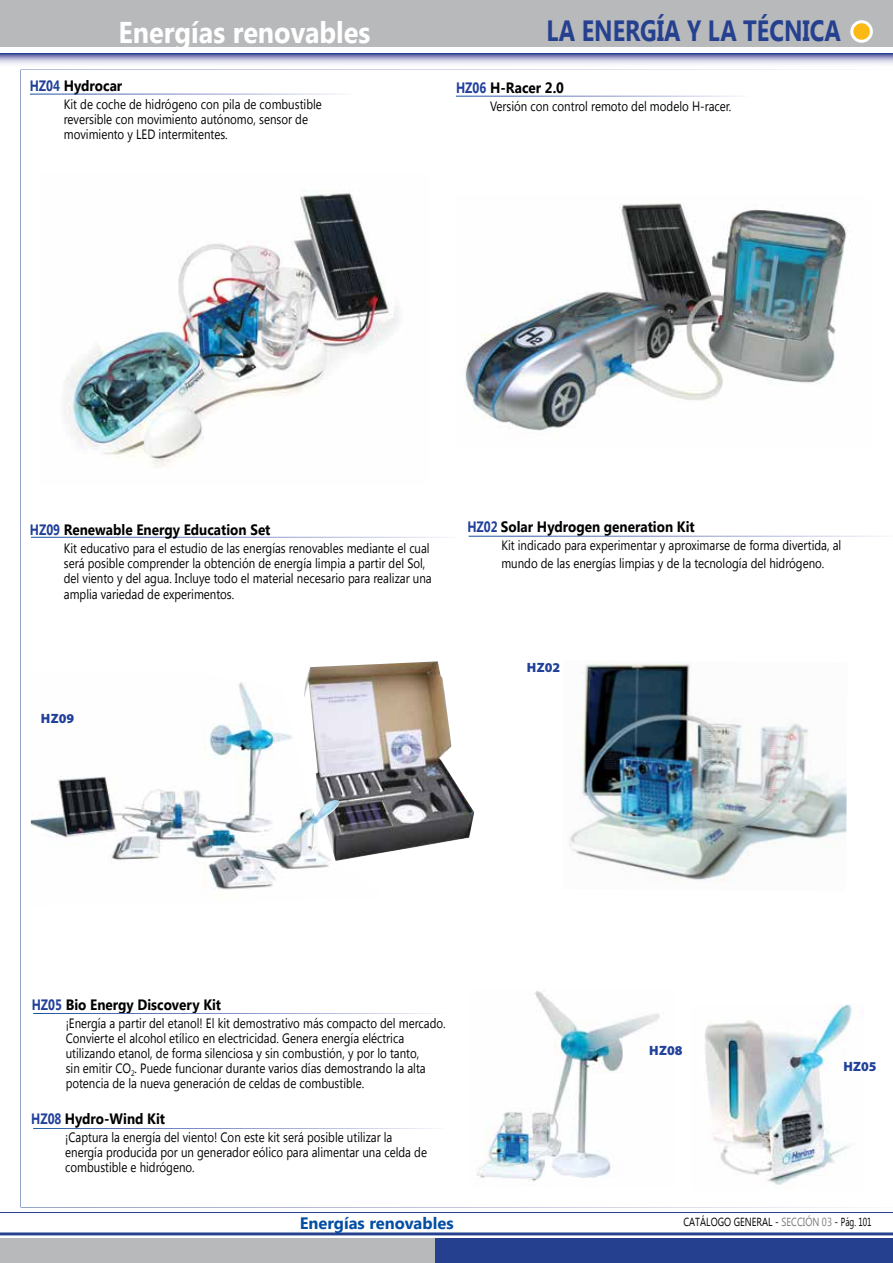
<style>
.page{position:relative;width:893px;height:1263px;background:#fff}
.page>*{position:absolute;margin:0;border:0;box-sizing:border-box;transform-origin:0 0}
.t1{font:700 30px "Segoe UI";color:#fff;scale:.9 1}
.t2{font:700 29.25px "Segoe UI";color:#25408f;scale:.8 1}
.t3{font:700 16.5px "Segoe UI";color:#034ea2}
.t4{font:700 15px "Segoe UI";color:#000;scale:.9 1}
.t5{font:13.5px/15px "Segoe UI";color:#000;scale:.85 1}
.t6{font:900 13.5px "Myriad Pro";letter-spacing:.01em;color:#21409a}
.t7{font:11.7px "Segoe UI";color:#000;scale:.8 1}
.s1{color:#21409a}
.s2{color:#77787b}
</style>
<div class="page">
<div style="left:435px;top:1238px;width:458px;height:25px;background:#25408f"></div>
<div style="left:0;top:1238px;width:435px;height:25px;background:#b7b9bb"></div>
<div style="left:0;top:0;width:893px;height:47px;background:#b7b9bb"></div>
<svg style="left:0;top:53px;width:893px;height:17px"></svg>
<hr style="left:0;top:1232px;width:893px;height:3px;background:#25408f">
<hr style="left:0;top:1212px;width:893px;height:1px;background:#25408f">
<svg style="left:852px;top:22px;width:19px;height:19px"></svg>
<div style="left:850px;top:20px;width:23px;height:23px;border:3px solid #fff;border-radius:50%"></div>
<img style="left:65px;top:190px;width:334px;height:277px">
<img style="left:477px;top:991px;width:183px;height:191px">
<img style="left:569px;top:662px;width:278px;height:219px">
<img style="left:308px;top:661px;width:166px;height:193px">
<img style="left:31px;top:673px;width:347px;height:217px">
<img style="left:704px;top:1005px;width:148px;height:180px">
<img style="left:465px;top:203px;width:382px;height:228px">
<svg style="left:300px;top:1232px;width:154px;height:1px"></svg>
<h1 class="t1" style="left:119px;top:11px;width:281px">Energías renovables</h1>
<p class="t4" style="left:30px;top:75px;width:104px"><span class="s1">HZ04</span> Hydrocar</p>
<p class="t5" style="left:64px;top:96px;width:305px">Kit de coche de hidrógeno con pila de combustible reversible con movimiento autónomo, sensor de movimiento y LED intermitentes.</p>
<h2 class="t2" style="left:546px;top:10px;width:370px">la energía y La técnica</h2>
<p class="t4" style="left:456px;top:77px;width:121px"><span class="s1">HZ06</span> H-Racer 2.0</p>
<p class="t5" style="left:490px;top:98px;width:285px">Versión con control remoto del modelo H-racer.</p>
<p class="t4" style="left:30px;top:519px;width:269px"><span class="s1">HZ09</span> Renewable Energy Education Set</p>
<p class="t5" style="left:64px;top:540px;width:434px">Kit educativo para el estudio de las energías renovables mediante el cual será posible comprender la obtención de energía limpia a partir del Sol, del viento y del agua. Incluye todo el material necesario para realizar una</p>
<p class="t5" style="left:64px;top:586px;width:202px">amplia variedad de experimentos.</p>
<p class="t6" style="left:41px;top:709px;width:35px">HZ09</p>
<p class="t4" style="left:467px;top:516px;width:254px"><span class="s1">HZ02</span> Solar Hydrogen generation Kit</p>
<p class="t5" style="left:501px;top:536px;width:401px;line-height:18px">Kit indicado para experimentar y aproximarse de forma divertida, al mundo de las energías limpias y de la tecnología del hidrógeno.</p>
<p class="t6" style="left:527px;top:658px;width:35px">HZ02</p>
<p class="t4" style="left:32px;top:994px;width:212px"><span class="s1">HZ05</span> Bio Energy Discovery Kit</p>
<p class="t5" style="left:66px;top:1015px;width:449px">¡Energía a partir del etanol! El kit demostrativo más compacto del mercado.<br>Convierte el alcohol etílico en electricidad. Genera energía eléctrica utilizando etanol, de forma silenciosa y sin combustión, y por lo tanto,<br>sin emitir CO<sub>2</sub>. Puede funcionar durante varios días demostrando la alta potencia de la nueva generación de celdas de combustible.</p>
<p class="t4" style="left:31px;top:1108px;width:150px"><span class="s1">HZ08</span> Hydro-Wind Kit</p>
<p class="t5" style="left:65px;top:1129px;width:427px">¡Captura la energía del viento! Con este kit será posible utilizar la energía producida por un generador eólico para alimentar una celda de combustible e hidrógeno.</p>
<p class="t6" style="left:649px;top:1042px;width:35px">HZ08</p>
<p class="t6" style="left:843px;top:1057px;width:35px">HZ05</p>
<p class="t3" style="left:300px;top:1211px;width:155px">Energías renovables</p>
<p class="t7" style="left:683px;top:1214px;width:237px">CATÁLOGO GENERAL - <span class="s2">Sección 03</span> - Pág. 101</p>
</div>
